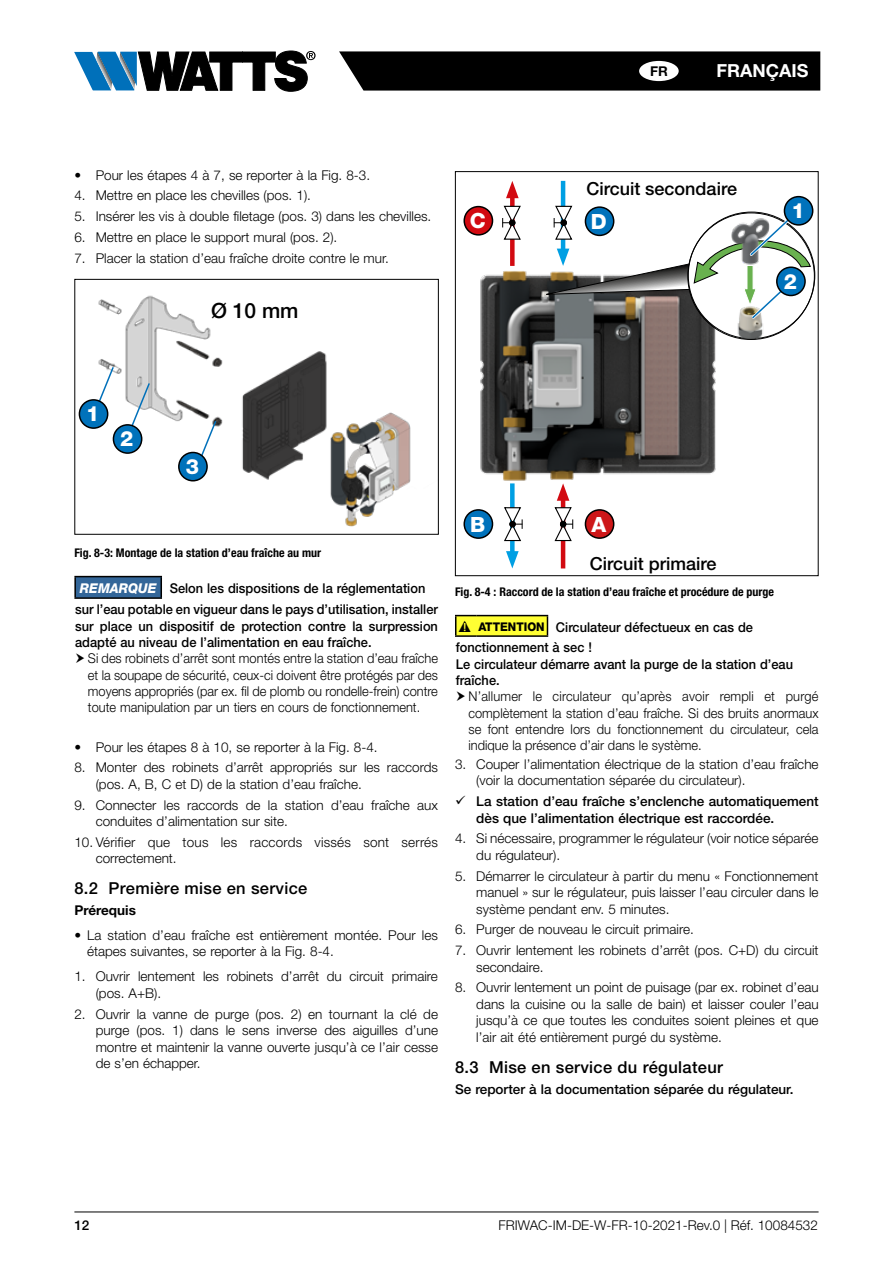
<style>
.page{position:relative;width:893px;height:1263px;background:#fff}
.page>*{position:absolute;margin:0;border:0;box-sizing:border-box;transform-origin:0 0}
.t1{font:800 21px "Helvetica Neue LT Std";color:#fff}
.t2{font:500 21px "Helvetica Neue LT Std";color:#000}
.t3{font:500 18px "Helvetica Neue LT Std";color:#000}
.t4{font:700 18px "Helvetica Neue LT Std";color:#fff}
.t5{font:500 16.5px "Helvetica Neue LT Std";letter-spacing:.02em;color:#000}
.t6{font:300 13.5px/16.5px "Helvetica Neue LT Std";color:#000}
.t7{font:300 13.5px/16.2px "Helvetica Neue LT Std";color:#000;text-align:justify;scale:.95 1}
.t8{font:500 13.5px/16.5px "Helvetica Neue LT Std";color:#000;scale:.95 1}
.t9{font:500 13.5px/16.5px "Helvetica Neue LT Std";color:#000}
.t10{font:700 13.5px "Helvetica Neue LT Std";color:#000}
.t11{font:700 condensed 12px "Helvetica Neue LT Std";color:#000}
.s1{font-weight:800;font-style:italic;color:#fff}
.s2{font-family:"Calibri";font-weight:700;font-size:12px}
.s3{font-weight:800;font-size:12px}
</style>
<div class="page">
<svg style="left:339px;top:51px;width:481px;height:40px;background:#0c0c0c"></svg>
<svg style="left:74px;top:51px;width:242px;height:40px"></svg>
<hr style="left:74px;top:1211px;width:745px;height:1px;background:#000">
<div style="left:639px;top:61px;width:40px;height:20px;background:#fff;border-radius:50%"></div>
<img style="left:78px;top:295px;width:333px;height:232px">
<div style="left:74px;top:279px;width:365px;height:256px;border:1px solid #000"></div>
<svg style="left:88px;top:366px;width:27px;height:61px"></svg>
<svg style="left:124px;top:382px;width:27px;height:62px"></svg>
<svg style="left:190px;top:420px;width:27px;height:61px"></svg>
<div style="left:79px;top:400px;width:29px;height:28px;background:#0072bb;border-radius:50%"></div>
<div style="left:79px;top:399px;width:29px;height:30px;border:2px solid #000;border-radius:50%"></div>
<div style="left:113px;top:425px;width:29px;height:28px;background:#0072bb;border-radius:50%"></div>
<div style="left:113px;top:424px;width:29px;height:30px;border:2px solid #000;border-radius:50%"></div>
<div style="left:179px;top:452px;width:28px;height:29px;background:#0072bb;border-radius:50%"></div>
<div style="left:178px;top:452px;width:30px;height:29px;border:2px solid #000;border-radius:50%"></div>
<div style="left:75px;top:577px;width:86px;height:21px;background:#369"></div>
<hr style="left:74px;top:597px;width:88px;height:2px;background:#000">
<hr style="left:74px;top:576px;width:88px;height:1px;background:#000">
<hr style="left:74px;top:577px;width:2px;height:20px;background:#000">
<svg style="left:161px;top:577px;width:1px;height:20px"></svg>
<img style="left:480px;top:271px;width:239px;height:210px">
<div style="left:455px;top:171px;width:364px;height:405px;border:1px solid #000"></div>
<div style="left:464px;top:207px;width:28px;height:28px;background:#d20a11;border-radius:50%"></div>
<div style="left:463px;top:206px;width:30px;height:30px;border:2px solid #000;border-radius:50%"></div>
<div style="left:510px;top:192px;width:5px;height:74px;background:#d20a11"></div>
<svg style="left:506px;top:181px;width:13px;height:17px"></svg>
<hr style="left:561px;top:181px;width:4px;height:74px;background:#009fe3">
<div style="left:464px;top:510px;width:28px;height:28px;background:#0072bb;border-radius:50%"></div>
<div style="left:463px;top:509px;width:30px;height:30px;border:2px solid #000;border-radius:50%"></div>
<div style="left:585px;top:510px;width:29px;height:28px;background:#cd1719;border-radius:50%"></div>
<div style="left:585px;top:509px;width:29px;height:30px;border:2px solid #000;border-radius:50%"></div>
<div style="left:510px;top:483px;width:5px;height:74px;background:#009fe3"></div>
<svg style="left:506px;top:551px;width:13px;height:17px"></svg>
<hr style="left:561px;top:494px;width:4px;height:74px;background:#d20a11">
<svg style="left:557px;top:483px;width:12px;height:18px"></svg>
<svg style="left:504px;top:507px;width:19px;height:35px"></svg>
<div style="left:509px;top:521px;width:7px;height:6px;border:1px solid #000;border-radius:50%"></div>
<svg style="left:502px;top:205px;width:19px;height:35px"></svg>
<svg style="left:554px;top:507px;width:19px;height:35px"></svg>
<svg style="left:688px;top:212px;width:127px;height:127px"></svg>
<img style="left:731px;top:322px;width:38px;height:17px">
<svg style="left:546px;top:205px;width:265px;height:117px"></svg>
<div style="left:784px;top:197px;width:29px;height:28px;background:#0072bb;border-radius:50%"></div>
<div style="left:784px;top:196px;width:29px;height:30px;border:2px solid #000;border-radius:50%"></div>
<hr style="left:455px;top:635px;width:21px;height:2px;background:#000">
<hr style="left:476px;top:635px;width:72px;height:2px;background:#000">
<svg style="left:455px;top:615px;width:93px;height:21px;background:#e0e02c"></svg>
<p class="t10" style="left:650px;top:63px;width:19px">FR</p>
<h2 class="t4" style="left:717px;top:60px;width:93px">FRANÇAIS</h2>
<p class="t6" style="left:74px;top:166px;width:297px">• Pour les étapes 4 à 7, se reporter à la Fig. 8-3.</p>
<p class="t6" style="left:74px;top:187px;width:238px">4. Mettre en place les chevilles (pos. 1).</p>
<p class="t6" style="left:74px;top:208px;width:358px">5. Insérer les vis à double filetage (pos. 3) dans les chevilles.</p>
<p class="t6" style="left:74px;top:229px;width:264px">6. Mettre en place le support mural (pos. 2).</p>
<p class="t6" style="left:74px;top:249px;width:316px">7. Placer la station d’eau fraîche droite contre le mur.</p>
<h1 class="t2" style="left:211px;top:298px;width:89px">Ø 10 mm</h1>
<h1 class="t1" style="left:470px;top:208px;width:17px">C</h1>
<h2 class="t3" style="left:586px;top:178px;width:152px">Circuit secondaire</h2>
<h1 class="t1" style="left:591px;top:209px;width:17px">D</h1>
<h1 class="t1" style="left:791px;top:198px;width:15px">1</h1>
<h1 class="t1" style="left:784px;top:269px;width:15px">2</h1>
<h1 class="t1" style="left:86px;top:401px;width:15px">1</h1>
<h1 class="t1" style="left:120px;top:426px;width:15px">2</h1>
<h1 class="t1" style="left:186px;top:454px;width:15px">3</h1>
<p class="t11" style="left:74px;top:545px;width:248px">Fig. 8-3: Montage de la station d’eau fraîche au mur</p>
<p class="t8" style="left:75px;top:578px;width:383px;line-height:20.9px;text-align:center"><span class="s1">REMARQUE</span> Selon les dispositions de la réglementation sur l’eau potable en vigueur dans le pays d’utilisation, installer</p>
<p class="t8" style="left:75px;top:617px;width:383px">sur place un dispositif de protection contre la surpression adapté au niveau de l’alimentation en eau fraîche.</p>
<p class="t7" style="left:88px;top:650px;width:370px">Si des robinets d’arrêt sont montés entre la station d’eau fraîche et la soupape de sécurité, ceux-ci doivent être protégés par des moyens appropriés (par ex. fil de plomb ou rondelle-frein) contre toute manipulation par un tiers en cours de fonctionnement.</p>
<p class="t6" style="left:74px;top:738px;width:305px">• Pour les étapes 8 à 10, se reporter à la Fig. 8-4.</p>
<p class="t6" style="left:96px;top:759px;width:344px;text-indent:-21px">8. Monter des robinets d’arrêt appropriés sur les raccords (pos. A, B, C et D) de la station d’eau fraîche.</p>
<p class="t6" style="left:96px;top:796px;width:344px;text-indent:-21px">9. Connecter les raccords de la station d’eau fraîche aux conduites d’alimentation sur site.</p>
<p class="t6" style="left:96px;top:834px;width:344px;text-indent:-21px">10. Vérifier que tous les raccords vissés sont serrés correctement.</p>
<p class="t5" style="left:74px;top:878px;width:234px">8.2 Première mise en service</p>
<p class="t10" style="left:74px;top:902px;width:63px">Prérequis</p>
<p class="t6" style="left:87px;top:927px;width:352px;text-indent:-13px">• La station d’eau fraîche est entièrement montée. Pour les étapes suivantes, se reporter à la Fig. 8-4.</p>
<p class="t6" style="left:96px;top:968px;width:344px;text-indent:-21px">1. Ouvrir lentement les robinets d’arrêt du circuit primaire (pos. A+B).</p>
<p class="t6" style="left:96px;top:1005px;width:344px;text-align:justify;text-indent:-21px">2. Ouvrir la vanne de purge (pos. 2) en tournant la clé de purge (pos. 1) dans le sens inverse des aiguilles d’une montre et maintenir la vanne ouverte jusqu’à ce l’air cesse de s’en échapper.</p>
<h1 class="t1" style="left:470px;top:511px;width:17px">B</h1>
<h1 class="t1" style="left:592px;top:511px;width:16px">A</h1>
<h2 class="t3" style="left:590px;top:553px;width:128px">Circuit primaire</h2>
<p class="t11" style="left:455px;top:584px;width:321px">Fig. 8-4 : Raccord de la station d’eau fraîche et procédure de purge</p>
<p class="t8" style="left:456px;top:617px;width:314px;line-height:20.4px;text-indent:7px"><span class="s2">!</span> <span class="s3">ATTENTION</span> Circulateur défectueux en cas de fonctionnement à sec !</p>
<p class="t8" style="left:456px;top:655px;width:357px">Le circulateur démarre avant la purge de la station d’eau fraîche.</p>
<p class="t7" style="left:468px;top:688px;width:370px">N’allumer le circulateur qu’après avoir rempli et purgé complètement la station d’eau fraîche. Si des bruits anormaux se font entendre lors du fonctionnement du circulateur, cela indique la présence d’air dans le système.</p>
<p class="t6" style="left:476px;top:756px;width:344px;text-indent:-21px">3. Couper l’alimentation électrique de la station d’eau fraîche (voir la documentation séparée du circulateur).</p>
<p class="t9" style="left:476px;top:793px;width:344px">La station d’eau fraîche s’enclenche automatiquement dès que l’alimentation électrique est raccordée.</p>
<p class="t6" style="left:476px;top:830px;width:344px;text-indent:-21px">4. Si nécessaire, programmer le régulateur (voir notice séparée du régulateur).</p>
<p class="t6" style="left:476px;top:867px;width:344px;text-align:justify;text-indent:-21px">5. Démarrer le circulateur à partir du menu « Fonctionnement manuel » sur le régulateur, puis laisser l’eau circuler dans le système pendant env. 5 minutes.</p>
<p class="t6" style="left:455px;top:921px;width:240px">6. Purger de nouveau le circuit primaire.</p>
<p class="t6" style="left:476px;top:942px;width:344px;text-indent:-21px">7. Ouvrir lentement les robinets d’arrêt (pos. C+D) du circuit secondaire.</p>
<p class="t6" style="left:476px;top:979px;width:344px;text-align:justify;text-indent:-21px">8. Ouvrir lentement un point de puisage (par ex. robinet d’eau dans la cuisine ou la salle de bain) et laisser couler l’eau jusqu’à ce que toutes les conduites soient pleines et que l’air ait été entièrement purgé du système.</p>
<p class="t5" style="left:455px;top:1057px;width:269px">8.3 Mise en service du régulateur</p>
<p class="t9" style="left:455px;top:1080px;width:340px">Se reporter à la documentation séparée du régulateur.</p>
<p class="t9" style="left:74px;top:1216px;width:17px">12</p>
<p class="t6" style="left:498px;top:1216px;width:321px">FRIWAC-IM-DE-W-FR-10-2021-Rev.0 | Réf. 10084532</p>
</div>
